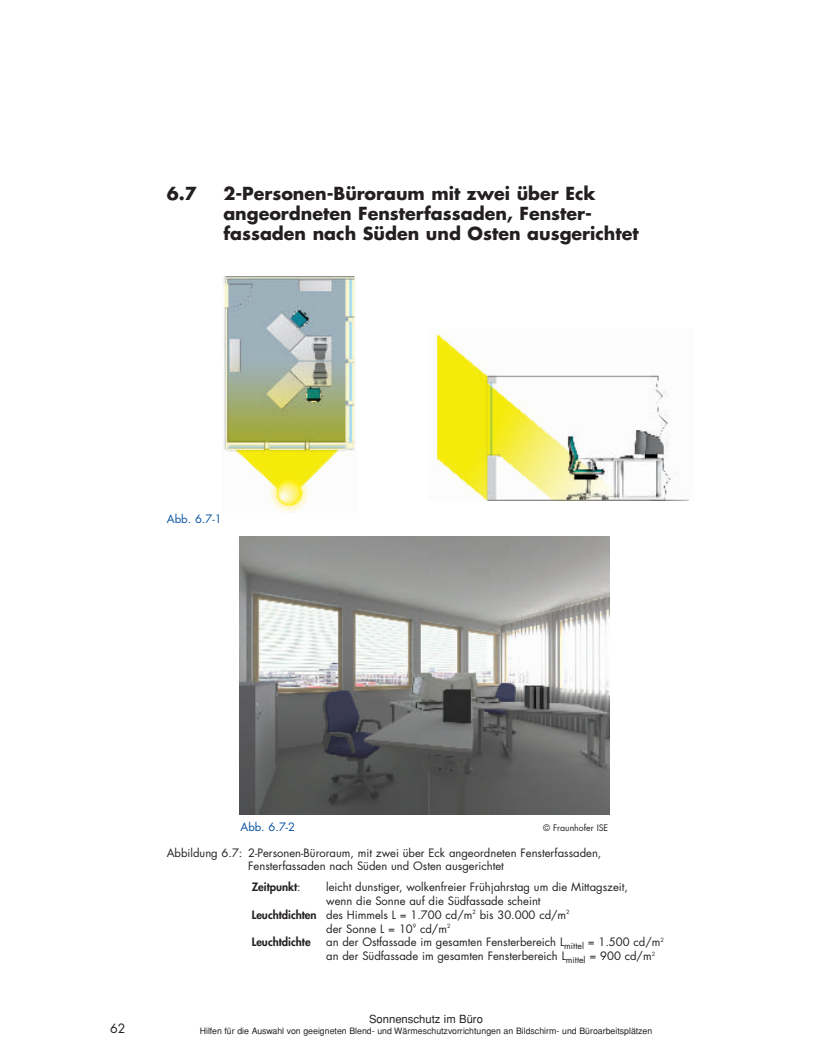
<style>
.page{position:relative;width:834px;height:1057px;background:#fff}
.page>*{position:absolute;margin:0;border:0;box-sizing:border-box;transform-origin:0 0}
.t1{font:700 17.5px/20px "Futura";color:#231f20}
.t2{font:12.5px "Futura";color:#231f20}
.t3{font:11.25px/13.8px "Futura";color:#231f20}
.t4{font:800 11.25px "Futura";color:#231f20}
.t5{font:11.25px "Helvetica";color:#231f20}
.t6{font:11.25px "Futura";color:#0752a3}
.t7{font:8.75px "Helvetica";color:#231f20}
.t8{font:8.75px "Futura";color:#231f20}
.s1{font-weight:400}
.s2{font-weight:800}
</style>
<div class="page">
<img style="left:223px;top:277px;width:132px;height:235px">
<img style="left:436px;top:329px;width:253px;height:171px">
<img style="left:239px;top:536px;width:370px;height:278px">
<h1 class="t1" style="left:167px;top:185px;width:32px">6.7</h1>
<h1 class="t1" style="left:223px;top:185px;width:417px">2-Personen-Büroraum mit zwei über Eck angeordneten Fensterfassaden, Fenster&shy;fassaden nach Süden und Osten ausgerichtet</h1>
<p class="t6" style="left:167px;top:513px;width:56px">Abb. 6.7-1</p>
<p class="t2" style="left:110px;top:1022px;width:17px">62</p>
<p class="t6" style="left:240px;top:821px;width:56px">Abb. 6.7-2</p>
<p class="t8" style="left:543px;top:823px;width:67px">© Fraunhofer ISE</p>
<p class="t3" style="left:248px;top:846px;width:355px;text-indent:-81px">Abbildung 6.7: 2-Personen-Büroraum, mit zwei über Eck angeordneten Fensterfassaden,<br>Fensterfassaden nach Süden und Osten ausgerichtet</p>
<p class="t4" style="left:252px;top:881px;width:50px">Zeitpunkt<span class="s1">:</span></p>
<p class="t3" style="left:326px;top:881px;width:303px">leicht dunstiger, wolkenfreier Frühjahrstag um die Mittagszeit,</p>
<p class="t3" style="left:326px;top:894px;width:216px">wenn die Sonne auf die Südfassade scheint</p>
<p class="t3" style="left:252px;top:908px;width:319px"><span class="s2">Leuchtdichten</span> des Himmels L = 1.700 cd/m<sup>2</sup> bis 30.000 cd/m<sup>2</sup></p>
<p class="t3" style="left:326px;top:922px;width:126px">der Sonne L = 10<sup>9</sup> cd/m<sup>2</sup></p>
<p class="t4" style="left:252px;top:936px;width:60px">Leuchtdichte</p>
<p class="t3" style="left:326px;top:936px;width:339px">an der Ostfassade im gesamten Fensterbereich L<sub>mittel</sub> = 1.500 cd/m<sup>2 </sup>an der Südfassade im gesamten Fensterbereich L<sub>mittel</sub> = 900 cd/m<sup>2</sup></p>
<p class="t5" style="left:369px;top:1014px;width:115px">Sonnenschutz im Büro</p>
<p class="t7" style="left:200px;top:1027px;width:454px">Hilfen für die Auswahl von geeigneten Blend- und Wärmeschutzvorrichtungen an Bildschirm- und Büroarbeitsplätzen</p>
</div>
